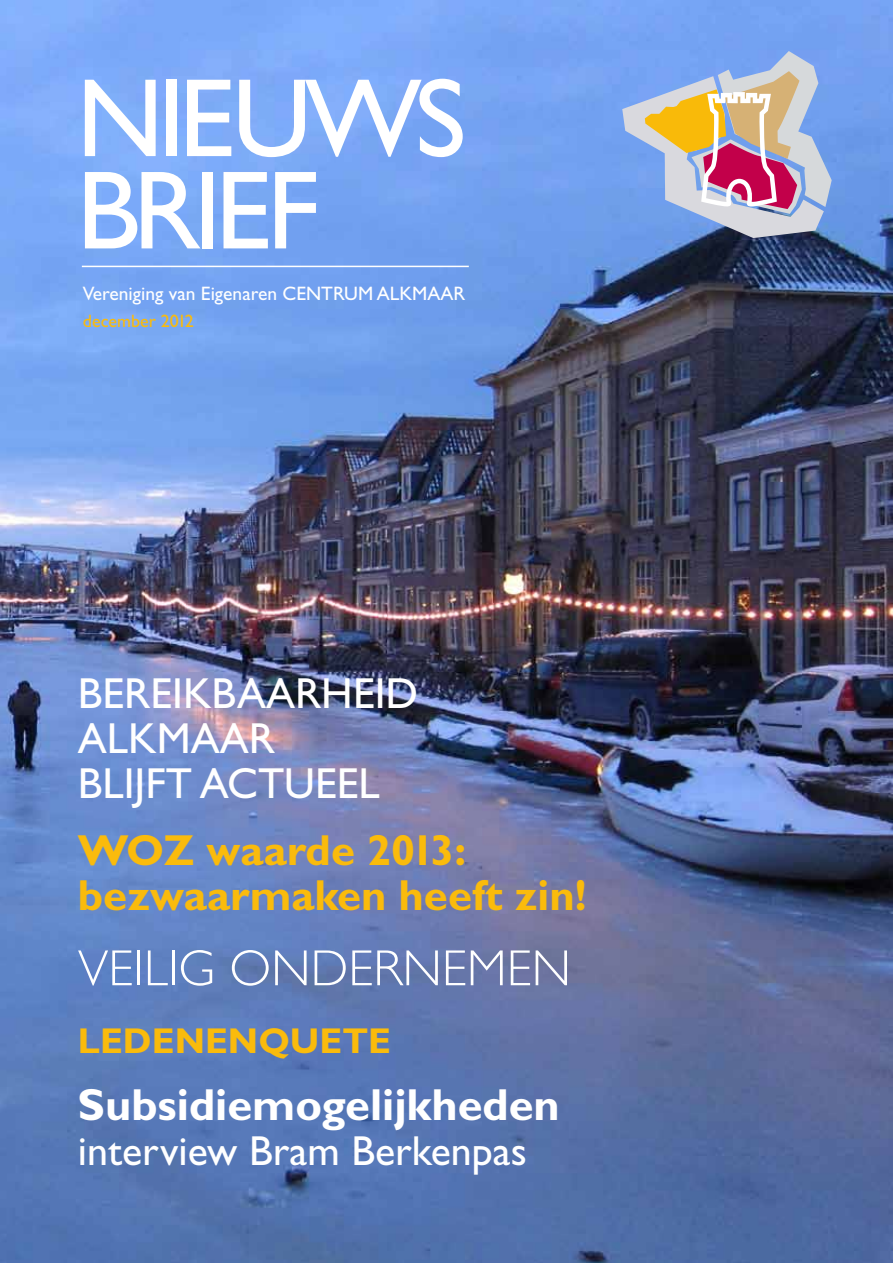
<style>
.page{position:relative;width:893px;height:1263px;background:#fff}
.page>*{position:absolute;margin:0;border:0;box-sizing:border-box;transform-origin:0 0}
.t1{font:112.05px/92.2px "Gill Sans";letter-spacing:-.06em;color:#fff}
.t2{font:300 51px "Gill Sans";color:#fff}
.t3{font:700 45px "Gill Sans";color:#fff}
.t4{font:700 43.5px/45px "Gill Sans";color:#fabb0c}
.t5{font:43.5px/45px "Gill Sans";color:#fff}
.t6{font:42px "Gill Sans";color:#fff}
.t7{font:700 36px "Gill Sans";color:#fabb0c}
.t8{font:19.5px "Gill Sans";color:#fff}
.t9{font:18px "Gill Sans";color:#fabb0c}
</style>
<div class="page">
<img style="left:0;top:0;width:893px;height:1263px">
<svg style="left:622px;top:51px;width:210px;height:187px;background:#afaabf"></svg>
<hr style="left:82px;top:266px;width:387px;height:1px;background:#fff">
<h1 class="t1" style="left:77px;top:73px;width:391px">NIEUWS<br>BRIEF</h1>
<p class="t8" style="left:83px;top:282px;width:384px">Vereniging van Eigenaren CENTRUM ALKMAAR</p>
<p class="t9" style="left:83px;top:311px;width:113px">december 2012</p>
<h3 class="t5" style="left:78px;top:671px;width:49px">Bereikbaarhei</h3>
<h3 class="t5" style="left:386px;top:671px;width:34px">d</h3>
<h3 class="t5" style="left:78px;top:716px;width:92px">Alkmaar blijftactue</h3>
<h3 class="t5" style="left:337px;top:761px;width:21px">el</h3>
<h3 class="t4" style="left:78px;top:828px;width:510px">WOZ waarde 2013: bezwaarmaken heeft zin!</h3>
<h2 class="t2" style="left:78px;top:939px;width:227px">VEILIG ONDERNEMEN</h2>
<h3 class="t7" style="left:78px;top:1019px;width:315px">Ledenenquete</h3>
<h3 class="t3" style="left:78px;top:1078px;width:483px">Subsidiemogelijkheden</h3>
<h3 class="t6" style="left:78px;top:1127px;width:450px">interview Bram Berkenpas</h3>
</div>
